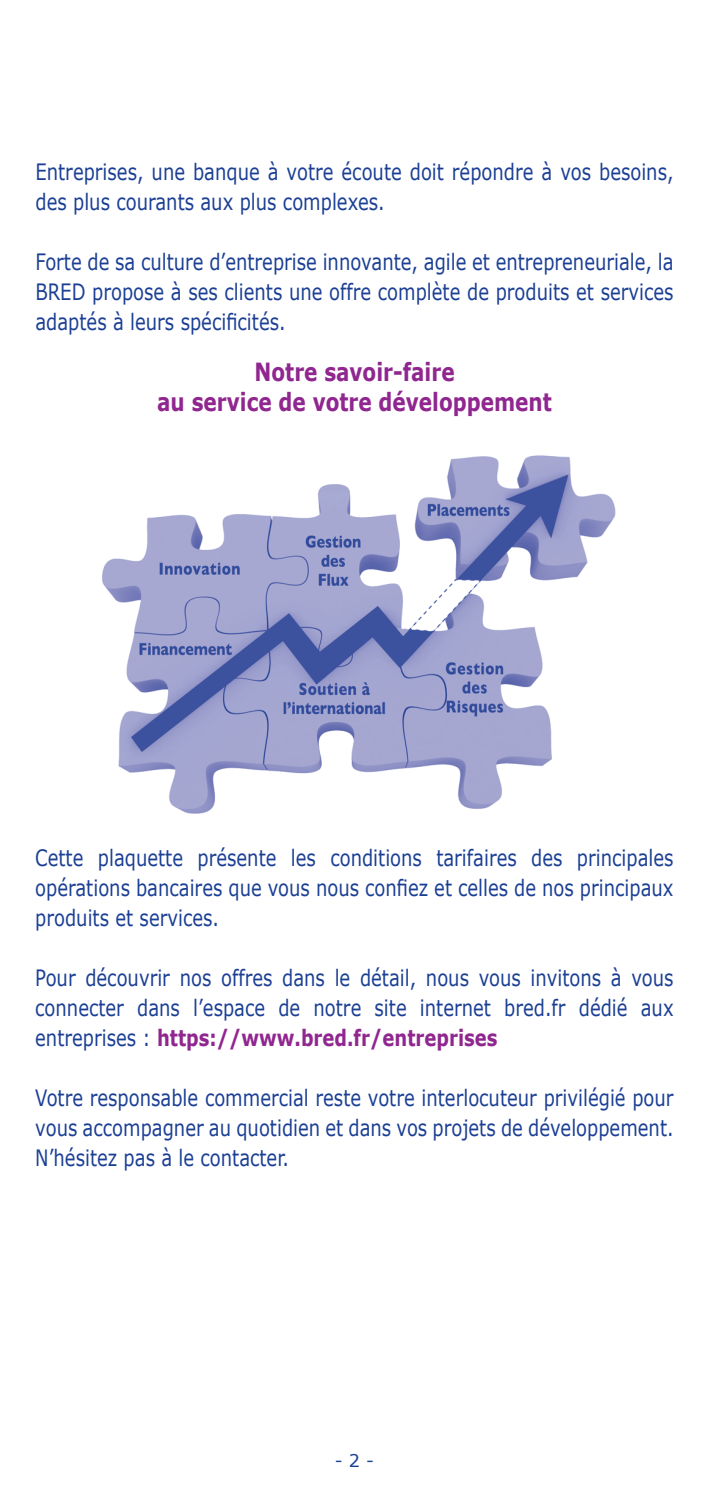
<style>
.page{position:relative;width:709px;height:1489px;background:#fff}
.page>*{position:absolute;margin:0;border:0;box-sizing:border-box;transform-origin:0 0}
.t1{font:700 25px/30px "Verdana";color:#90268f;text-align:center;scale:.8 1}
.t2{font:22.5px/30px "Verdana";color:#1b3f94;text-align:justify;scale:.8 1}
.t3{font:17.5px "Verdana";color:#1b3f94}
.s1{font-weight:700;color:#90268f}
</style>
<div class="page">
<img style="left:102px;top:455px;width:514px;height:359px">
<p class="t2" style="left:35px;top:157px;width:799px">Entreprises, une banque à votre écoute doit répondre à vos besoins, des plus courants aux plus complexes.</p>
<p class="t2" style="left:35px;top:247px;width:799px">Forte de sa culture d’entreprise innovante, agile et entrepreneuriale, la BRED propose à ses clients une offre complète de produits et services adaptés à leurs spécificités.</p>
<p class="t1" style="left:157px;top:357px;width:495px">Notre savoir-faire<br>au service de votre développement</p>
<p class="t2" style="left:35px;top:843px;width:799px">Cette plaquette présente les conditions tarifaires des principales opérations bancaires que vous nous confiez et celles de nos principaux produits et services.</p>
<p class="t2" style="left:35px;top:963px;width:799px">Pour découvrir nos offres dans le détail, nous vous invitons à vous connecter dans l’espace de notre site internet bred.fr dédié aux entreprises : <span class="s1">https://www.bred.fr/entreprises</span></p>
<p class="t2" style="left:35px;top:1083px;width:799px">Votre responsable commercial reste votre interlocuteur privilégié pour vous accompagner au quotidien et dans vos projets de développement.<br>N’hésitez pas à le contacter.</p>
<p class="t3" style="left:335px;top:1449px;width:41px">- 2 -</p>
</div>
